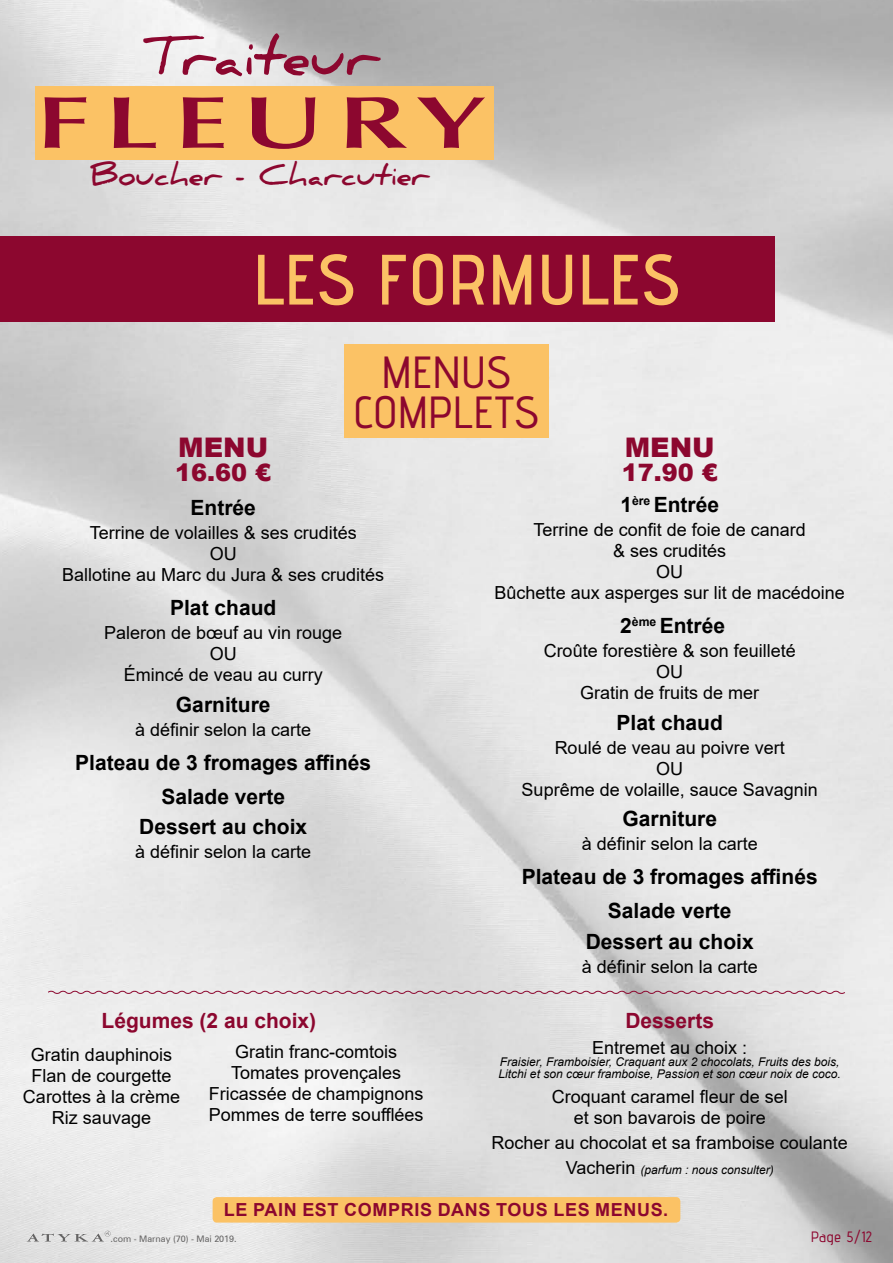
<style>
.page{position:relative;width:893px;height:1263px;background:#fff}
.page>*{position:absolute;margin:0;border:0;box-sizing:border-box;transform-origin:0 0}
.t1{font:600 73.95px "Optima";letter-spacing:.125em;color:#8c072f;scale:1.5 1}
.t2{font:600 71.1px "Advent Pro";color:#fbc265}
.t3{font:700 52.5px "Daniel";color:#8c072f}
.t4{font:500 45px/40.5px "Advent Pro";color:#8c072f;text-align:center}
.t5{font:700 28.05px "Daniel";color:#8c072f}
.t6{font:900 27px "Arial";color:#8c072f}
.t7{font:900 24px "Arial";color:#8c072f}
.t8{font:700 21px/33.8px "Arial";color:#000;text-align:center}
.t9{font:700 21px "Arial";color:#8c072f}
.t10{font:18px/21px "Arial";color:#000;text-align:center}
.t11{font:700 18px "Arial";letter-spacing:.035em;color:#8c072f}
.t12{font:500 15px "Advent Pro";letter-spacing:.05em;color:#8c072f}
.t13{font:italic 12px/12px "Arial";color:#000}
.t14{font:9px "Zurich BT";color:#646363}
.s1{font-style:normal;font-size:18px}
</style>
<div class="page">
<img style="left:0;top:0;width:893px;height:1263px">
<div style="left:35px;top:86px;width:458px;height:74px;background:#fbc265"></div>
<div style="left:0;top:236px;width:775px;height:85px;background:#8c072f"></div>
<svg style="left:27px;top:1231px;width:84px;height:10px"></svg>
<div style="left:344px;top:344px;width:205px;height:94px;background:#fbc265"></div>
<div style="left:213px;top:1197px;width:467px;height:25px;background:#fbc265;border-radius:4px"></div>
<svg style="left:47px;top:990px;width:799px;height:5px;background:#cfb2ba"></svg>
<h3 class="t3" style="left:141px;top:26px;width:240px">Traiteur</h3>
<h1 class="t1" style="left:35px;top:80px;width:301px">FLEURY</h1>
<h3 class="t5" style="left:90px;top:159px;width:341px">Boucher - Charcutier</h3>
<h2 class="t2" style="left:253px;top:236px;width:430px">LES FORMULES</h2>
<h3 class="t4" style="left:353px;top:351px;width:188px">MENUS<br>COMPLETS</h3>
<h3 class="t6" style="left:178px;top:428px;width:91px">MENU</h3>
<h3 class="t7" style="left:175px;top:455px;width:98px">16.60 €</h3>
<p class="t8" style="left:191px;top:491px;width:67px">Entrée</p>
<p class="t10" style="left:62px;top:522px;width:324px">Terrine de volailles &amp; ses crudités<br>OU<br>Ballotine au Marc du Jura &amp; ses crudités</p>
<p class="t8" style="left:170px;top:591px;width:108px">Plat chaud</p>
<p class="t10" style="left:104px;top:622px;width:240px">Paleron de bœuf au vin rouge<br>OU<br>Émincé de veau au curry</p>
<p class="t8" style="left:176px;top:688px;width:96px">Garniture</p>
<p class="t10" style="left:135px;top:719px;width:178px">à définir selon la carte</p>
<p class="t8" style="left:75px;top:746px;width:297px">Plateau de 3 fromages affinés<br>Salade verte</p>
<p class="t8" style="left:139px;top:810px;width:170px">Dessert au choix</p>
<p class="t10" style="left:135px;top:841px;width:178px">à définir selon la carte</p>
<p class="t9" style="left:102px;top:1006px;width:216px">Légumes (2 au choix)</p>
<p class="t10" style="left:23px;top:1044px;width:159px">Gratin dauphinois<br>Flan de courgette<br>Carottes à la crème<br>Riz sauvage</p>
<p class="t10" style="left:209px;top:1041px;width:216px">Gratin franc-comtois<br>Tomates provençales<br>Fricassée de champignons<br>Pommes de terre soufflées</p>
<h3 class="t6" style="left:625px;top:428px;width:91px">MENU</h3>
<h3 class="t7" style="left:622px;top:455px;width:98px">17.90 €</h3>
<p class="t8" style="left:620px;top:488px;width:100px">1<sup>ère</sup> Entrée</p>
<p class="t10" style="left:495px;top:519px;width:352px">Terrine de confit de foie de canard<br>&amp; ses crudités<br>OU<br>Bûchette aux asperges sur lit de macédoine</p>
<p class="t8" style="left:620px;top:609px;width:106px">2<sup>ème</sup> Entrée</p>
<p class="t10" style="left:544px;top:640px;width:254px">Croûte forestière &amp; son feuilleté<br>OU<br>Gratin de fruits de mer</p>
<p class="t8" style="left:617px;top:706px;width:108px">Plat chaud</p>
<p class="t10" style="left:522px;top:737px;width:298px">Roulé de veau au poivre vert<br>OU<br>Suprême de volaille, sauce Savagnin</p>
<p class="t8" style="left:622px;top:802px;width:96px">Garniture</p>
<p class="t10" style="left:582px;top:833px;width:178px">à définir selon la carte</p>
<p class="t8" style="left:522px;top:860px;width:297px">Plateau de 3 fromages affinés<br>Salade verte</p>
<p class="t8" style="left:586px;top:925px;width:170px">Dessert au choix</p>
<p class="t10" style="left:582px;top:956px;width:178px">à définir selon la carte</p>
<p class="t9" style="left:625px;top:1006px;width:90px">Desserts</p>
<p class="t10" style="left:592px;top:1037px;width:157px">Entremet au choix :</p>
<p class="t13" style="left:499px;top:1056px;width:344px">Fraisier, Framboisier, Craquant aux 2 chocolats, Fruits des bois,<br>Litchi et son cœur framboise, Passion et son cœur noix de coco.</p>
<p class="t10" style="left:552px;top:1086px;width:238px">Croquant caramel fleur de sel et son bavarois de poire</p>
<p class="t10" style="left:492px;top:1132px;width:358px">Rocher au chocolat et sa framboise coulante</p>
<p class="t13" style="left:566px;top:1164px;width:210px"><span class="s1">Vacherin</span> (parfum : nous consulter)</p>
<p class="t11" style="left:224px;top:1197px;width:446px">LE PAIN EST COMPRIS DANS TOUS LES MENUS.</p>
<p class="t14" style="left:111px;top:1233px;width:128px">.com - Marnay (70) - Mai 2019.</p>
<p class="t12" style="left:811px;top:1227px;width:62px">Page 5/12</p>
</div>
